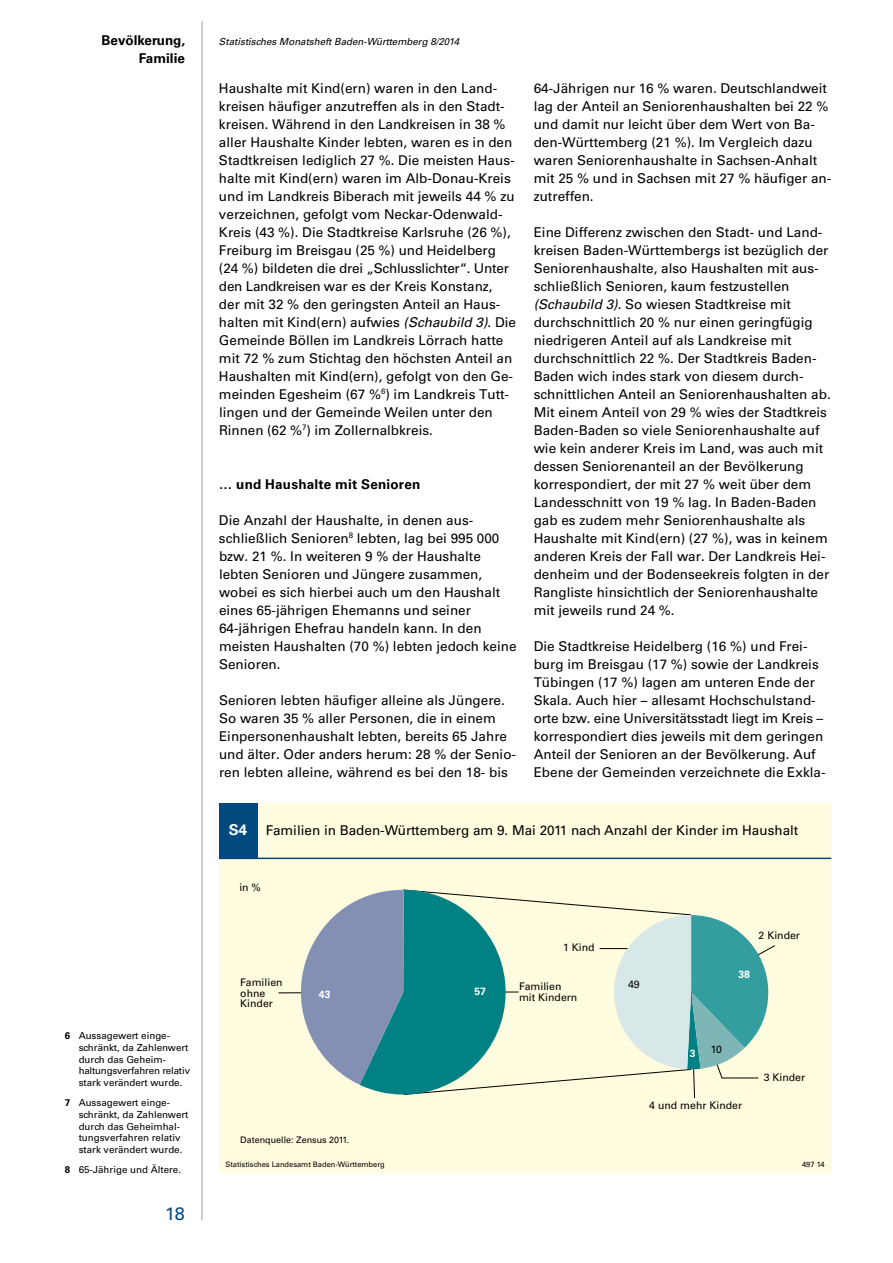
<style>
.page{position:relative;width:893px;height:1263px;background:#fff}
.page>*{position:absolute;margin:0;border:0;box-sizing:border-box;transform-origin:0 0}
.t1{font:18px "Univers";color:#004a7f}
.t2{font:13.5px/18px "Univers";color:#000}
.t3{font:700 13.5px "Univers";letter-spacing:.01em;color:#000}
.t4{font:10.5px/10.5px "Univers";color:#000}
.t5{font:700 10.5px "Univers";color:#fff}
.t6{font:9.75px/11.7px "Univers";color:#000}
.t7{font:italic 9.75px "Univers";color:#000}
.t8{font:9px "Univers";color:#000}
.t9{font:7.5px "Univers";color:#000}
.s1{font-style:italic}
.s2{font-weight:700;font-size:15px;color:#fff}
.s3{font-weight:700}
</style>
<div class="page">
<hr style="left:202px;top:21px;width:1px;height:1199px;background:#9c9e9f">
<div style="left:219px;top:803px;width:612px;height:370px;background:#fffcdf"></div>
<div style="left:219px;top:803px;width:38px;height:55px;background:#004a7f"></div>
<svg style="left:278px;top:889px;width:497px;height:209px"></svg>
<hr style="left:219px;top:858px;width:612px;height:1px;background:#004a7f">
<p class="t3" style="left:102px;top:32px;width:85px">Bevölkerung,</p>
<p class="t7" style="left:219px;top:35px;width:242px">Statistisches Monatsheft Baden-Württemberg 8/2014</p>
<p class="t3" style="left:139px;top:50px;width:47px">Familie</p>
<p class="t2" style="left:219px;top:79px;width:299px">Haushalte mit Kind(ern) waren in den Land&shy;kreisen häufiger anzutreffen als in den Stadt&shy;kreisen. Während in den Landkreisen in 38 % aller Haushalte Kinder lebten, waren es in den Stadtkreisen lediglich 27 %. Die meisten Haus&shy;halte mit Kind(ern) waren im Alb-Donau-Kreis und im Landkreis Biberach mit jeweils 44 % zu verzeichnen, gefolgt vom Neckar-Odenwald-Kreis (43 %). Die Stadtkreise Karlsruhe (26 %), Freiburg im Breisgau (25 %) und Heidelberg (24 %) bildeten die drei „Schlusslichter“. Unter den Landkreisen war es der Kreis Konstanz, der mit 32 % den geringsten Anteil an Haus&shy;halten mit Kind(ern) aufwies <span class="s1">(Schaubild 3)</span>. Die Gemeinde Böllen im Landkreis Lörrach hatte mit 72 % zum Stichtag den höchsten Anteil an Haushalten mit Kind(ern), gefolgt von den Ge&shy;meinden Egesheim (67 %<sup>6</sup>) im Landkreis Tutt&shy;lingen und der Gemeinde Weilen unter den Rinnen (62 %<sup>7</sup>) im Zollernalbkreis.</p>
<p class="t3" style="left:219px;top:476px;width:203px">… und Haushalte mit Senioren</p>
<p class="t2" style="left:219px;top:511px;width:299px">Die Anzahl der Haushalte, in denen aus&shy;schließlich Senioren<sup>8</sup> lebten, lag bei 995 000 bzw. 21 %. In weiteren 9 % der Haushalte lebten Senioren und Jüngere zusammen, wobei es sich hierbei auch um den Haushalt eines 65-jährigen Ehemanns und seiner 64-jährigen Ehefrau handeln kann. In den meisten Haushalten (70 %) lebten jedoch keine Senioren.</p>
<p class="t2" style="left:219px;top:691px;width:297px">Senioren lebten häufiger alleine als Jüngere.<br>So waren 35 % aller Personen, die in einem Einpersonenhaushalt lebten, bereits 65 Jahre und älter. Oder anders herum: 28 % der Senio&shy;ren lebten alleine, während es bei den 18- bis</p>
<p class="t2" style="left:534px;top:79px;width:299px">64-Jährigen nur 16 % waren. Deutschlandweit lag der Anteil an Seniorenhaushalten bei 22 % und damit nur leicht über dem Wert von Ba&shy;den-Württemberg (21 %). Im Vergleich dazu waren Seniorenhaushalte in Sachsen-Anhalt mit 25 % und in Sachsen mit 27 % häufiger an&shy;zutreffen.</p>
<p class="t2" style="left:534px;top:223px;width:299px">Eine Differenz zwischen den Stadt- und Land&shy;kreisen Baden-Württembergs ist bezüglich der Seniorenhaushalte, also Haushalten mit aus&shy;schließlich Senioren, kaum festzustellen <span class="s1">(Schaubild 3)</span>. So wiesen Stadtkreise mit durchschnittlich 20 % nur einen geringfügig niedrigeren Anteil auf als Landkreise mit durchschnittlich 22 %. Der Stadtkreis Baden-Baden wich indes stark von diesem durch&shy;schnittlichen Anteil an Seniorenhaushalten ab.<br>Mit einem Anteil von 29 % wies der Stadtkreis Baden-Baden so viele Seniorenhaushalte auf wie kein anderer Kreis im Land, was auch mit dessen Seniorenanteil an der Bevölkerung korrespondiert, der mit 27 % weit über dem Landesschnitt von 19 % lag. In Baden-Baden gab es zudem mehr Seniorenhaushalte als Haushalte mit Kind(ern) (27 %), was in keinem anderen Kreis der Fall war. Der Landkreis Hei&shy;denheim und der Bodenseekreis folgten in der Rangliste hinsichtlich der Seniorenhaushalte mit jeweils rund 24 %.</p>
<p class="t2" style="left:534px;top:637px;width:293px">Die Stadtkreise Heidelberg (16 %) und Frei&shy;burg im Breisgau (17 %) sowie der Landkreis Tübingen (17 %) lagen am unteren Ende der Skala. Auch hier – allesamt Hochschulstand&shy;orte bzw. eine Universitätsstadt liegt im Kreis – korrespondiert dies jeweils mit dem geringen Anteil der Senioren an der Bevölkerung. Auf Ebene der Gemeinden verzeichnete die Exkla-</p>
<p class="t2" style="left:229px;top:821px;width:571px"><span class="s2">S4</span> Familien in Baden-Württemberg am 9. Mai 2011 nach Anzahl der Kinder im Haushalt</p>
<p class="t6" style="left:79px;top:1030px;width:113px;text-indent:-14px"><span class="s3">6</span> Aussagewert einge&shy;schränkt, da Zahlenwert durch das Geheim&shy;haltungsverfahren relativ stark verändert wurde.</p>
<p class="t6" style="left:79px;top:1097px;width:111px;text-indent:-14px"><span class="s3">7</span> Aussagewert einge&shy;schränkt, da Zahlenwert durch das Geheimhal&shy;tungsverfahren relativ stark verändert wurde.</p>
<p class="t6" style="left:65px;top:1164px;width:118px"><span class="s3">8</span> 65-Jährige und Ältere.</p>
<h1 class="t1" style="left:165px;top:1203px;width:21px">18</h1>
<p class="t4" style="left:239px;top:882px;width:23px">in %</p>
<p class="t4" style="left:563px;top:942px;width:33px">1 Kind</p>
<p class="t4" style="left:240px;top:977px;width:44px">Familien ohne<br>Kinder</p>
<p class="t4" style="left:519px;top:981px;width:60px">Familien mit Kindern</p>
<p class="t5" style="left:319px;top:988px;width:13px">43</p>
<p class="t5" style="left:474px;top:985px;width:13px">57</p>
<p class="t8" style="left:240px;top:1135px;width:110px">Datenquelle: Zensus 2011.</p>
<p class="t4" style="left:628px;top:979px;width:13px">49</p>
<p class="t4" style="left:759px;top:930px;width:43px">2 Kinder</p>
<p class="t5" style="left:738px;top:968px;width:13px">38</p>
<p class="t5" style="left:690px;top:1047px;width:7px">3</p>
<p class="t4" style="left:711px;top:1044px;width:13px">10</p>
<p class="t4" style="left:649px;top:1100px;width:94px">4 und mehr Kinder</p>
<p class="t4" style="left:764px;top:1072px;width:43px">3 Kinder</p>
<p class="t9" style="left:225px;top:1160px;width:161px">Statistisches Landesamt Baden-Württemberg</p>
<p class="t9" style="left:802px;top:1160px;width:24px">497 14</p>
</div>
